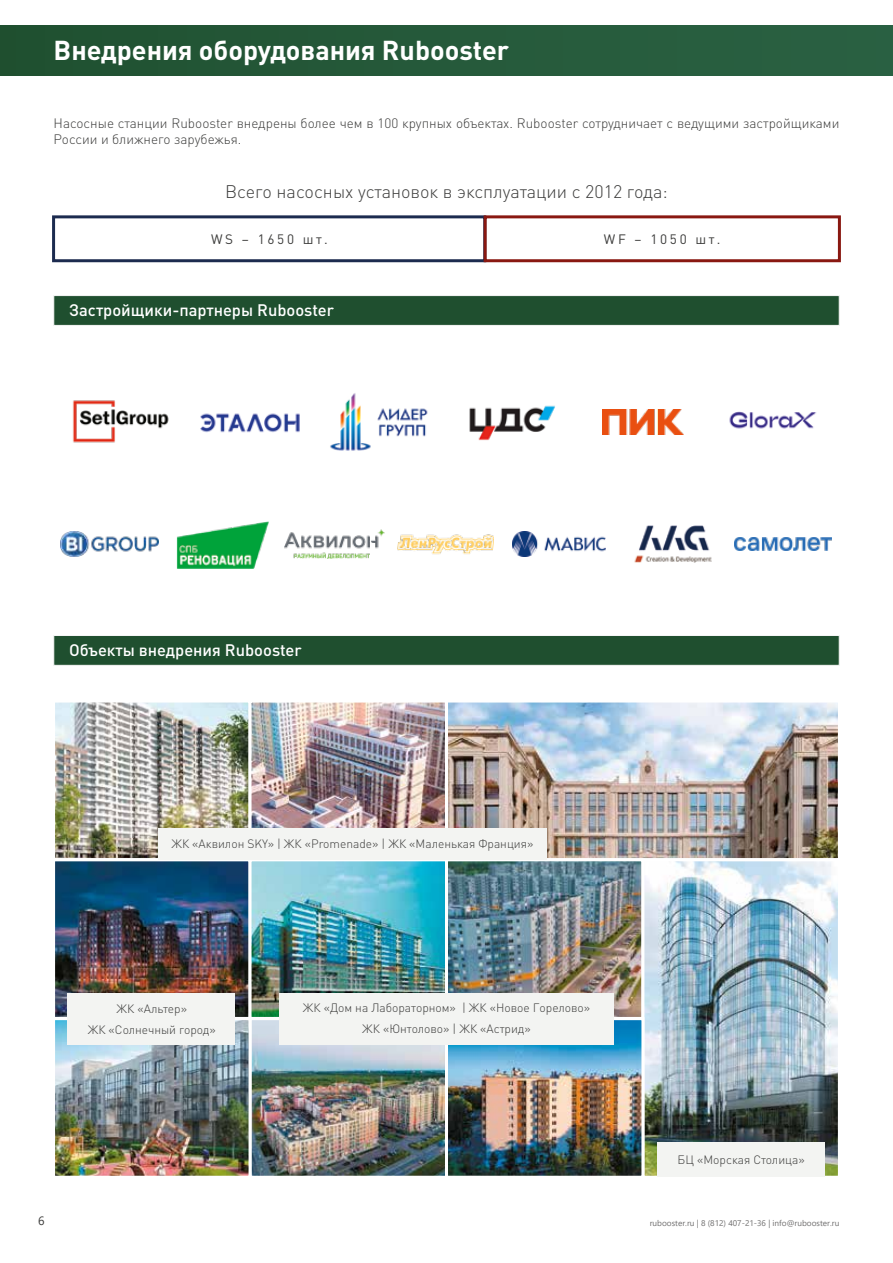
<style>
.page{position:relative;width:893px;height:1263px;background:#fff}
.page>*{position:absolute;margin:0;border:0;box-sizing:border-box;transform-origin:0 0}
.t1{font:700 27px "DIN Pro";color:#fff}
.t2{font:300 18px "DIN Pro";color:#3c3c3b}
.t3{font:500 16.5px "DIN Pro";color:#fff}
.t4{font:300 13.5px/16.2px "DIN Pro";color:#3c3c3b}
.t5{font:13.5px "DIN Pro";letter-spacing:.2em;color:#3c3c3b}
.t6{font:300 12px/21px "DIN Pro";color:#3c3c3b;text-align:center}
.t7{font:12px "Segoe UI";color:#3c3c3b}
.t8{font:8.25px "Segoe UI";color:#706f6f}
</style>
<div class="page">
<div style="left:0;top:26px;width:893px;height:50px;background:#25593a"></div>
<div style="left:52px;top:215px;width:434px;height:47px;border:3px solid #1c2b4f"></div>
<div style="left:484px;top:215px;width:357px;height:47px;border:3px solid #891811"></div>
<img style="left:72px;top:400px;width:97px;height:43px">
<img style="left:200px;top:413px;width:100px;height:20px">
<img style="left:330px;top:393px;width:98px;height:58px">
<img style="left:469px;top:405px;width:86px;height:36px">
<img style="left:603px;top:410px;width:80px;height:25px">
<img style="left:729px;top:411px;width:88px;height:18px">
<img style="left:61px;top:531px;width:98px;height:25px">
<img style="left:176px;top:521px;width:93px;height:47px">
<img style="left:284px;top:529px;width:100px;height:30px">
<img style="left:397px;top:534px;width:96px;height:21px">
<img style="left:512px;top:532px;width:93px;height:24px">
<img style="left:634px;top:525px;width:78px;height:38px">
<img style="left:735px;top:537px;width:97px;height:13px">
<img style="left:56px;top:703px;width:781px;height:472px">
<div style="left:52px;top:699px;width:200px;height:162px;border:3px solid #fff"></div>
<div style="left:249px;top:699px;width:199px;height:162px;border:3px solid #fff"></div>
<div style="left:445px;top:699px;width:396px;height:162px;border:3px solid #fff"></div>
<div style="left:52px;top:858px;width:200px;height:162px;border:3px solid #fff"></div>
<div style="left:249px;top:858px;width:199px;height:162px;border:3px solid #fff"></div>
<div style="left:445px;top:858px;width:199px;height:162px;border:3px solid #fff"></div>
<div style="left:641px;top:858px;width:200px;height:321px;border:3px solid #fff"></div>
<div style="left:445px;top:1017px;width:199px;height:162px;border:3px solid #fff"></div>
<div style="left:249px;top:1017px;width:199px;height:162px;border:3px solid #fff"></div>
<div style="left:52px;top:1017px;width:200px;height:162px;border:3px solid #fff"></div>
<div style="left:158px;top:828px;width:388px;height:32px;background:#f3f4f2"></div>
<div style="left:279px;top:993px;width:335px;height:51px;background:#f3f4f2"></div>
<div style="left:67px;top:993px;width:168px;height:51px;background:#f3f4f2"></div>
<div style="left:657px;top:1143px;width:167px;height:34px;background:#f3f4f2"></div>
<div style="left:54px;top:295px;width:785px;height:31px;background:#1f4f2f;border:1px solid #f6f6f6"></div>
<div style="left:54px;top:635px;width:785px;height:30px;background:#1f4f2f;border:1px solid #f6f6f6"></div>
<h1 class="t1" style="left:54px;top:28px;width:457px">Внедрения оборудования Rubooster</h1>
<p class="t4" style="left:54px;top:114px;width:787px">Насосные станции Rubooster внедрены более чем в 100 крупных объектах. Rubooster сотрудничает с ведущими застройщиками<br>России и ближнего зарубежья.</p>
<h2 class="t2" style="left:225px;top:177px;width:444px">Всего насосных установок в эксплуатации с 2012 года:</h2>
<p class="t5" style="left:211px;top:228px;width:118px">WS – 1650 шт.</p>
<p class="t5" style="left:604px;top:228px;width:118px">WF – 1050 шт.</p>
<h3 class="t3" style="left:69px;top:297px;width:266px">Застройщики-партнеры Rubooster</h3>
<h3 class="t3" style="left:69px;top:637px;width:234px">Объекты внедрения Rubooster</h3>
<p class="t6" style="left:171px;top:832px;width:363px">ЖК «Аквилон SKY» | ЖК «Promenade» | ЖК «Маленькая Франция»</p>
<p class="t6" style="left:88px;top:997px;width:130px">ЖК «Альтер»<br>ЖК «Солнечный город»</p>
<p class="t6" style="left:303px;top:996px;width:289px">ЖК «Дом на Лабораторном» | ЖК «Новое Горелово»<br>ЖК «Юнтолово» | ЖК «Астрид»</p>
<p class="t6" style="left:678px;top:1148px;width:129px">БЦ «Морская Столица»</p>
<p class="t7" style="left:38px;top:1209px;width:8px">6</p>
<p class="t8" style="left:650px;top:1215px;width:191px">rubooster.ru | 8 (812) 407-21-36 | info@rubooster.ru</p>
</div>
